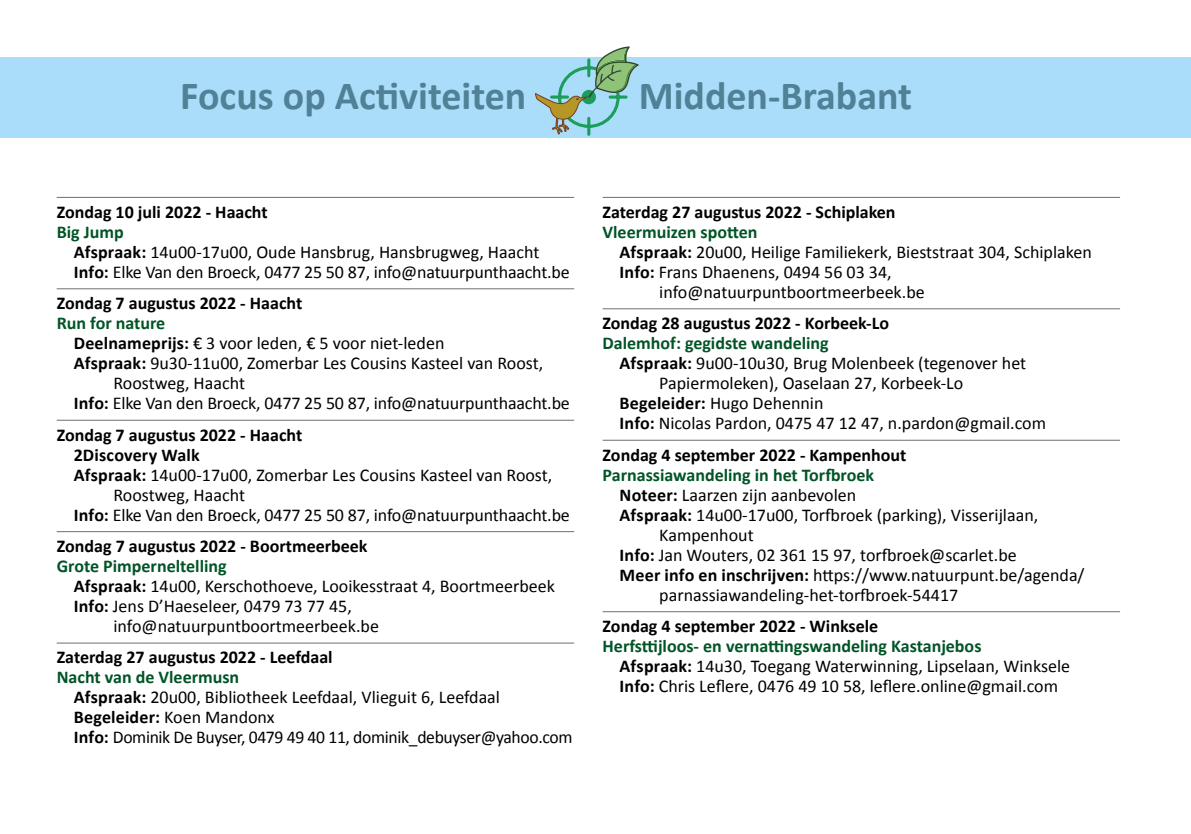
<style>
.page{position:relative;width:1191px;height:834px;background:#fff}
.page>*{position:absolute;margin:0;border:0;box-sizing:border-box;transform-origin:0 0}
.t1{font:700 40px "Calibri";color:#518196}
.t2{font:18px/20px "Calibri";color:#000}
.t3{font:700 18px "Calibri";color:#000}
.t4{font:18px/20px "Calibri";letter-spacing:-.02em;color:#000}
.t5{font:700 18px "Calibri";color:#005426}
.s1{font-weight:700;color:#005426}
.s2{font-weight:700}
</style>
<div class="page">
<div style="left:0;top:57px;width:1191px;height:80px;background:#aaddf9"></div>
<svg style="left:535px;top:46px;width:103px;height:90px"></svg>
<hr style="left:57px;top:197px;width:517px;height:1px;background:#706f6f">
<hr style="left:57px;top:288px;width:517px;height:1px;background:#706f6f">
<hr style="left:57px;top:419px;width:517px;height:1px;background:#706f6f">
<hr style="left:57px;top:531px;width:517px;height:1px;background:#706f6f">
<hr style="left:57px;top:642px;width:517px;height:1px;background:#706f6f">
<hr style="left:602px;top:197px;width:518px;height:1px;background:#706f6f">
<hr style="left:602px;top:308px;width:518px;height:1px;background:#706f6f">
<hr style="left:602px;top:439px;width:518px;height:1px;background:#706f6f">
<hr style="left:602px;top:611px;width:518px;height:1px;background:#706f6f">
<h1 class="t1" style="left:180px;top:71px;width:348px">Focus op Activiteiten</h1>
<h1 class="t1" style="left:638px;top:71px;width:275px">Midden-Brabant</h1>
<p class="t3" style="left:57px;top:200px;width:212px">Zondag 10 juli 2022 - Haacht</p>
<p class="t2" style="left:74px;top:221px;width:497px;text-indent:-17px"><span class="s1">Big Jump<br></span><span class="s2">Afspraak:</span> 14u00-17u00, Oude Hansbrug, Hansbrugweg, Haacht<br><span class="s2">Info:</span> Elke Van den Broeck, 0477 25 50 87, info@natuurpunthaacht.be</p>
<p class="t3" style="left:57px;top:292px;width:247px">Zondag 7 augustus 2022 - Haacht</p>
<p class="t5" style="left:57px;top:312px;width:110px">Run for nature</p>
<p class="t2" style="left:74px;top:332px;width:372px"><span class="s2">Deelnameprijs:</span> € 3 voor leden, € 5 voor niet-leden</p>
<p class="t2" style="left:74px;top:352px;width:471px"><span class="s2">Afspraak:</span> 9u30-11u00, Zomerbar Les Cousins Kasteel van Roost,</p>
<p class="t2" style="left:113px;top:372px;width:133px">Roostweg, Haacht</p>
<p class="t2" style="left:74px;top:392px;width:497px"><span class="s2">Info:</span> Elke Van den Broeck, 0477 25 50 87, info@natuurpunthaacht.be</p>
<p class="t3" style="left:57px;top:423px;width:247px">Zondag 7 augustus 2022 - Haacht</p>
<p class="t3" style="left:74px;top:443px;width:128px">2Discovery Walk</p>
<p class="t2" style="left:74px;top:463px;width:480px"><span class="s2">Afspraak:</span> 14u00-17u00, Zomerbar Les Cousins Kasteel van Roost,</p>
<p class="t2" style="left:113px;top:483px;width:133px">Roostweg, Haacht</p>
<p class="t2" style="left:74px;top:503px;width:497px"><span class="s2">Info:</span> Elke Van den Broeck, 0477 25 50 87, info@natuurpunthaacht.be</p>
<p class="t3" style="left:57px;top:534px;width:312px">Zondag 7 augustus 2022 - Boortmeerbeek</p>
<p class="t5" style="left:57px;top:554px;width:171px">Grote Pimperneltelling</p>
<p class="t2" style="left:74px;top:575px;width:483px"><span class="s2">Afspraak:</span> 14u00, Kerschothoeve, Looikesstraat 4, Boortmeerbeek</p>
<p class="t2" style="left:74px;top:595px;width:280px"><span class="s2">Info:</span> Jens D’Haeseleer, 0479 73 77 45,</p>
<p class="t2" style="left:113px;top:615px;width:267px">info@natuurpuntboortmeerbeek.be</p>
<p class="t3" style="left:57px;top:646px;width:277px">Zaterdag 27 augustus 2022 - Leefdaal</p>
<p class="t4" style="left:74px;top:666px;width:500px;text-indent:-17px"><span class="s1">Nacht van de Vleermusn<br></span><span class="s2">Afspraak:</span> 20u00, Bibliotheek Leefdaal, Vlieguit 6, Leefdaal <span class="s2">Begeleider:</span> Koen Mandonx<br><span class="s2">Info:</span> Dominik De Buyser, 0479 49 40 11, dominik_debuyser@yahoo.com</p>
<p class="t3" style="left:602px;top:200px;width:294px">Zaterdag 27 augustus 2022 - Schiplaken</p>
<p class="t5" style="left:602px;top:220px;width:156px">Vleermuizen spotten</p>
<p class="t2" style="left:619px;top:241px;width:474px"><span class="s2">Afspraak:</span> 20u00, Heilige Familiekerk, Bieststraat 304, Schiplaken</p>
<p class="t2" style="left:619px;top:261px;width:273px"><span class="s2">Info:</span> Frans Dhaenens, 0494 56 03 34,</p>
<p class="t2" style="left:659px;top:281px;width:267px">info@natuurpuntboortmeerbeek.be</p>
<p class="t3" style="left:602px;top:312px;width:288px">Zondag 28 augustus 2022 - Korbeek-Lo</p>
<p class="t5" style="left:602px;top:332px;width:228px">Dalemhof: gegidste wandeling</p>
<p class="t2" style="left:619px;top:352px;width:408px"><span class="s2">Afspraak:</span> 9u00-10u30, Brug Molenbeek (tegenover het</p>
<p class="t2" style="left:659px;top:372px;width:305px">Papiermoleken), Oaselaan 27, Korbeek-Lo</p>
<p class="t2" style="left:619px;top:392px;width:205px"><span class="s2">Begeleider:</span> Hugo Dehennin</p>
<p class="t2" style="left:619px;top:412px;width:428px"><span class="s2">Info:</span> Nicolas Pardon, 0475 47 12 47, n.pardon@gmail.com</p>
<p class="t3" style="left:602px;top:443px;width:305px">Zondag 4 september 2022 - Kampenhout</p>
<p class="t5" style="left:602px;top:463px;width:273px">Parnassiawandeling in het Torfbroek</p>
<p class="t2" style="left:619px;top:483px;width:238px"><span class="s2">Noteer:</span> Laarzen zijn aanbevolen</p>
<p class="t2" style="left:619px;top:503px;width:420px"><span class="s2">Afspraak:</span> 14u00-17u00, Torfbroek (parking), Visserijlaan,</p>
<p class="t2" style="left:659px;top:523px;width:96px">Kampenhout</p>
<p class="t2" style="left:619px;top:543px;width:398px"><span class="s2">Info:</span> Jan Wouters, 02 361 15 97, torfbroek@scarlet.be</p>
<p class="t2" style="left:619px;top:563px;width:466px"><span class="s2">Meer info en inschrijven:</span> https://www.natuurpunt.be/agenda/</p>
<p class="t2" style="left:659px;top:583px;width:300px">parnassiawandeling-het-torfbroek-54417</p>
<p class="t3" style="left:602px;top:614px;width:277px">Zondag 4 september 2022 - Winksele</p>
<p class="t2" style="left:619px;top:635px;width:452px;text-indent:-17px"><span class="s1">Herfsttijloos- en vernattingswandeling Kastanjebos<br></span><span class="s2">Afspraak:</span> 14u30, Toegang Waterwinning, Lipselaan, Winksele<br><span class="s2">Info:</span> Chris Leflere, 0476 49 10 58, leflere.online@gmail.com</p>
</div>
